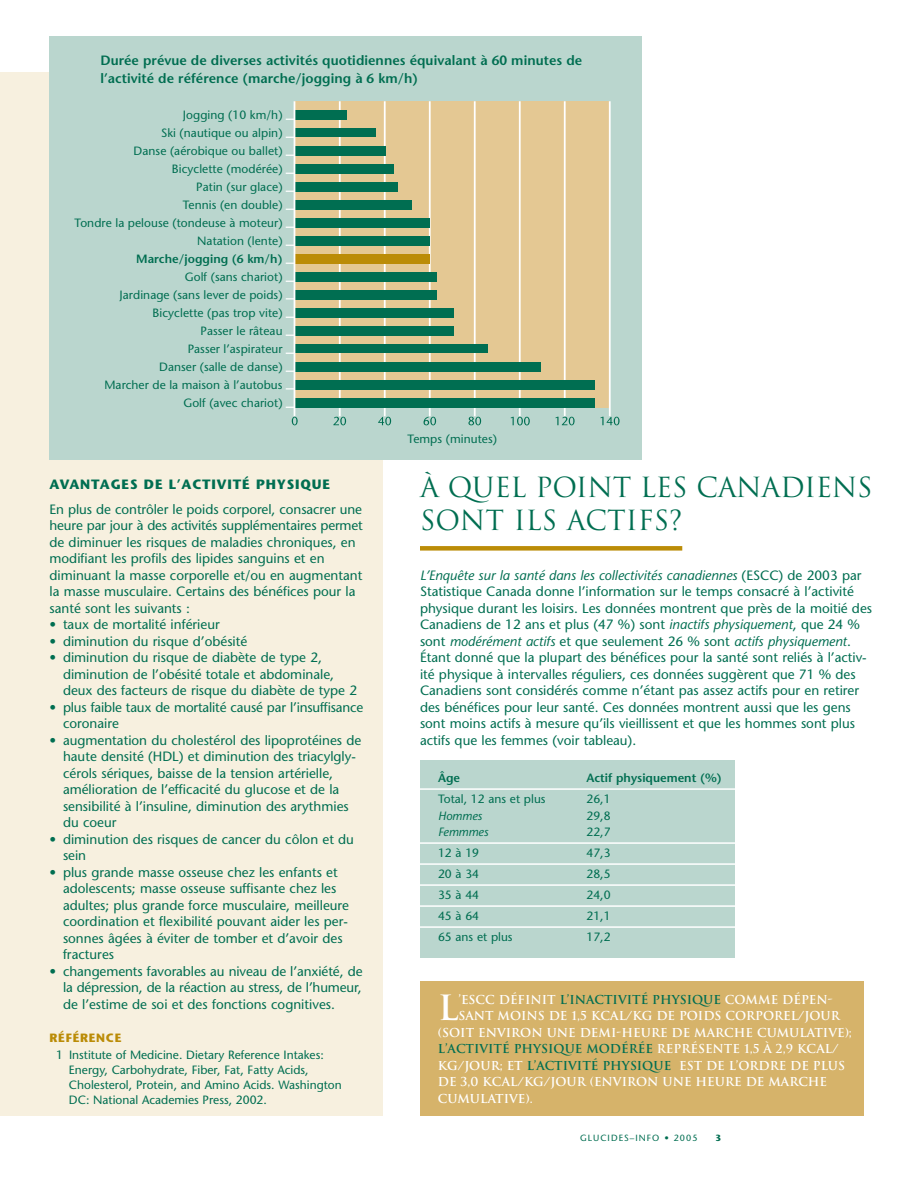
<style>
.page{position:relative;width:918px;height:1188px;background:#fff}
.page>*{position:absolute;margin:0;border:0;box-sizing:border-box;transform-origin:0 0}
.t1{font:700 33.9px "Trajan";color:#fff}
.t2{font:27px/33px "Trajan";letter-spacing:-.015em;color:#006e51}
.t3{font:13.5px/16.5px "Stone Sans";color:#006e51}
.t4{font:600 13.5px/18px "Stone Sans";color:#006e51}
.t5{font:700 13.5px "Stone Sans";letter-spacing:.065em;color:#006e51}
.t6{font:12px/18px "Stone Sans";color:#006e51;text-align:right}
.t7{font:700 12px "Trajan";color:#fff}
.t8{font:700 12px "Trajan";color:#006e51}
.t9{font:600 12px "Stone Sans";color:#006e51}
.t10{font:italic 12px "Stone Sans";color:#006e51}
.t11{font:700 12px "Stone Sans";letter-spacing:.065em;color:#bb8c07}
.t12{font:9px "Stone Sans";letter-spacing:.115em;color:#006e51}
.t13{font:700 9px "Stone Sans";color:#006e51}
.s1{font-style:italic}
.s2{color:#006e51}
.s3{color:#fff}
</style>
<div class="page">
<div style="left:420px;top:761px;width:315px;height:197px;background:#bad6ce"></div>
<div style="left:0;top:72px;width:382px;height:1044px;background:#f7f0df"></div>
<div style="left:50px;top:36px;width:592px;height:423px;background:#bad6ce"></div>
<div style="left:294px;top:101px;width:316px;height:306px;background:#e4c893"></div>
<hr style="left:339px;top:101px;width:2px;height:315px;background:#fff">
<hr style="left:384px;top:101px;width:1px;height:315px;background:#fff">
<hr style="left:429px;top:101px;width:2px;height:315px;background:#fff">
<hr style="left:474px;top:101px;width:1px;height:315px;background:#fff">
<hr style="left:519px;top:101px;width:2px;height:315px;background:#fff">
<hr style="left:564px;top:101px;width:1px;height:315px;background:#fff">
<hr style="left:609px;top:101px;width:2px;height:315px;background:#fff">
<div style="left:295px;top:110px;width:52px;height:9px;background:#006e51"></div>
<div style="left:295px;top:128px;width:81px;height:9px;background:#006e51"></div>
<div style="left:295px;top:146px;width:91px;height:9px;background:#006e51"></div>
<div style="left:295px;top:164px;width:99px;height:9px;background:#006e51"></div>
<div style="left:295px;top:182px;width:103px;height:9px;background:#006e51"></div>
<div style="left:295px;top:200px;width:117px;height:9px;background:#006e51"></div>
<div style="left:295px;top:218px;width:135px;height:9px;background:#006e51"></div>
<div style="left:295px;top:236px;width:135px;height:9px;background:#006e51"></div>
<div style="left:295px;top:254px;width:135px;height:9px;background:#bb8c07"></div>
<div style="left:295px;top:272px;width:142px;height:9px;background:#006e51"></div>
<div style="left:295px;top:290px;width:142px;height:9px;background:#006e51"></div>
<div style="left:295px;top:308px;width:159px;height:9px;background:#006e51"></div>
<div style="left:295px;top:326px;width:159px;height:9px;background:#006e51"></div>
<div style="left:295px;top:345px;width:193px;height:8px;background:#006e51"></div>
<div style="left:295px;top:362px;width:246px;height:9px;background:#006e51"></div>
<div style="left:295px;top:380px;width:300px;height:9px;background:#006e51"></div>
<div style="left:295px;top:398px;width:300px;height:9px;background:#006e51"></div>
<svg style="left:286px;top:118px;width:8px;height:2px"></svg>
<svg style="left:286px;top:154px;width:8px;height:2px"></svg>
<svg style="left:286px;top:190px;width:8px;height:2px"></svg>
<svg style="left:286px;top:226px;width:8px;height:2px"></svg>
<svg style="left:286px;top:262px;width:8px;height:2px"></svg>
<svg style="left:286px;top:298px;width:8px;height:2px"></svg>
<svg style="left:286px;top:334px;width:8px;height:2px"></svg>
<svg style="left:286px;top:352px;width:8px;height:2px"></svg>
<svg style="left:286px;top:370px;width:8px;height:2px"></svg>
<svg style="left:286px;top:388px;width:8px;height:2px"></svg>
<hr style="left:294px;top:101px;width:1px;height:315px;background:#fff">
<svg style="left:292px;top:417px;width:6px;height:8px"></svg>
<svg style="left:333px;top:417px;width:13px;height:8px"></svg>
<svg style="left:378px;top:417px;width:13px;height:8px"></svg>
<svg style="left:423px;top:417px;width:13px;height:8px"></svg>
<svg style="left:468px;top:417px;width:13px;height:8px"></svg>
<svg style="left:511px;top:417px;width:19px;height:8px"></svg>
<svg style="left:555px;top:417px;width:20px;height:8px"></svg>
<svg style="left:600px;top:417px;width:20px;height:8px"></svg>
<div style="left:420px;top:981px;width:444px;height:135px;background:#d6b36a"></div>
<div style="left:420px;top:546px;width:262px;height:5px;background:#bb8c07"></div>
<hr style="left:420px;top:788px;width:453px;height:2px;background:#fff">
<hr style="left:420px;top:842px;width:453px;height:2px;background:#fff">
<hr style="left:420px;top:863px;width:453px;height:2px;background:#fff">
<hr style="left:420px;top:884px;width:453px;height:2px;background:#fff">
<hr style="left:420px;top:905px;width:453px;height:2px;background:#fff">
<hr style="left:420px;top:926px;width:453px;height:2px;background:#fff">
<p class="t4" style="left:100px;top:53px;width:483px">Durée prévue de diverses activités quotidiennes équivalant à 60 minutes de ’activité de référence (marche/jogging à 6 km/h)</p>
<p class="t6" style="left:75px;top:107px;width:210px">Jogging (10 km/h)<br>Ski (nautique ou alpin)<br>Danse (aérobique ou ballet)<br>Bicyclette (modérée)<br>Patin (sur glace)<br>Tennis (en double)<br>Tondre la pelouse (tondeuse à moteur)<br>Natation (lente)</p>
<p class="t9" style="left:136px;top:254px;width:148px">Marche/jogging (6 km/h)</p>
<p class="t6" style="left:104px;top:269px;width:180px">Golf (sans chariot)<br>Jardinage (sans lever de poids)<br>Bicyclette (pas trop vite)<br>Passer le râteau<br>Passer l’aspirateur<br>Danser (salle de danse)<br>Marcher de la maison à l’autobus<br>Golf (avec chariot)</p>
<p class="t5" style="left:50px;top:479px;width:282px">AVANTAGES DE L’ACTIVITÉ PHYSIQUE</p>
<p class="t3" style="left:50px;top:502px;width:315px">En plus de contrôler le poids corporel, consacrer une heure par jour à des activités supplémentaires permet de diminuer les risques de maladies chroniques, en modifiant les profils des lipides sanguins et en diminuant la masse corporelle et/ou en augmentant la masse musculaire. Certains des bénéfices pour la santé sont les suivants :</p>
<p class="t3" style="left:50px;top:618px;width:172px">• taux de mortalité inférieur</p>
<p class="t3" style="left:50px;top:634px;width:199px">• diminution du risque d’obésité</p>
<p class="t3" style="left:63px;top:651px;width:296px;text-indent:-14px">• diminution du risque de diabète de type 2, diminution de l’obésité totale et abdominale, deux des facteurs de risque du diabète de type 2</p>
<p class="t3" style="left:63px;top:700px;width:302px;text-indent:-14px">• plus faible taux de mortalité causé par l’insuffisance coronaire</p>
<p class="t3" style="left:63px;top:733px;width:300px;text-indent:-14px">• augmentation du cholestérol des lipoprotéines de haute densité (HDL) et diminution des triacylgly&shy;cérols sériques, baisse de la tension artérielle, amélioration de l’efficacité du glucose et de la sensibilité à l’insuline, diminution des arythmies du coeur</p>
<p class="t3" style="left:63px;top:832px;width:293px;text-indent:-14px">• diminution des risques de cancer du côlon et du sein</p>
<p class="t3" style="left:63px;top:865px;width:288px;text-indent:-14px">• plus grande masse osseuse chez les enfants et adolescents; masse osseuse suffisante chez les adultes; plus grande force musculaire, meilleure coordination et flexibilité pouvant aider les per&shy;sonnes âgées à éviter de tomber et d’avoir des fractures</p>
<p class="t3" style="left:63px;top:964px;width:301px;text-align:justify;text-indent:-14px">• changements favorables au niveau de l’anxiété, de la dépression, de la réaction au stress, de l’humeur, de l’estime de soi et des fonctions cognitives.</p>
<p class="t11" style="left:50px;top:1033px;width:73px">RÉFÉRENCE</p>
<p class="t6" style="left:69px;top:1049px;width:274px;line-height:15px;text-align:left;text-indent:-13px">1 Institute of Medicine. Dietary Reference Intakes:<br>Energy, Carbohydrate, Fiber, Fat, Fatty Acids, Cholesterol, Protein, and Amino Acids. Washington DC: National Academies Press, 2002.</p>
<p class="t6" style="left:407px;top:431px;width:91px">Temps (minutes)</p>
<h2 class="t2" style="left:420px;top:472px;width:454px">À QUEL POINT LES CANADIENS<br>SONT ILS ACTIFS?</h2>
<p class="t3" style="left:420px;top:568px;width:454px"><span class="s1">L’Enquête sur la santé dans les collectivités canadiennes</span> (ESCC) de 2003 par Statistique Canada donne l’information sur le temps consacré à l’activité physique durant les loisirs. Les données montrent que près de la moitié des Canadiens de 12 ans et plus (47 %) sont <span class="s1">inactifs physiquement</span>, que 24 % sont <span class="s1">modérément actifs</span> et que seulement 26 % sont <span class="s1">actifs physiquement</span>.<br>Étant donné que la plupart des bénéfices pour la santé sont reliés à l’activ&shy;ité physique à intervalles réguliers, ces données suggèrent que 71 % des Canadiens sont considérés comme n’étant pas assez actifs pour en retirer des bénéfices pour leur santé. Ces données montrent aussi que les gens sont moins actifs à mesure qu’ils vieillissent et que les hommes sont plus actifs que les femmes (voir tableau).</p>
<p class="t9" style="left:438px;top:774px;width:24px">Âge</p>
<p class="t9" style="left:587px;top:774px;width:137px">Actif physiquement (%)</p>
<p class="t6" style="left:438px;top:791px;width:109px">Total, 12 ans et plus</p>
<p class="t6" style="left:587px;top:791px;width:26px">26,1</p>
<p class="t10" style="left:438px;top:811px;width:46px">Hommes</p>
<p class="t6" style="left:586px;top:808px;width:26px">29,8</p>
<p class="t10" style="left:438px;top:828px;width:52px">Femmmes</p>
<p class="t6" style="left:586px;top:824px;width:26px">22,7</p>
<p class="t6" style="left:438px;top:845px;width:43px">12 à 19</p>
<p class="t6" style="left:587px;top:845px;width:26px">47,3</p>
<p class="t6" style="left:438px;top:866px;width:43px">20 à 34</p>
<p class="t6" style="left:587px;top:866px;width:26px">28,5</p>
<p class="t6" style="left:438px;top:887px;width:43px">35 à 44</p>
<p class="t6" style="left:586px;top:887px;width:26px">24,0</p>
<p class="t6" style="left:438px;top:908px;width:43px">45 à 64</p>
<p class="t6" style="left:587px;top:908px;width:26px">21,1</p>
<p class="t6" style="left:438px;top:929px;width:76px">65 ans et plus</p>
<p class="t6" style="left:587px;top:929px;width:26px">17,2</p>
<h1 class="t1" style="left:438px;top:989px;width:22px">L</h1>
<p class="t7" style="left:458px;top:992px;width:376px">’ESCC DÉFINIT <span class="s2">L’INACTIVITÉ PHYSIQUE</span> COMME DÉPEN-</p>
<p class="t7" style="left:458px;top:1009px;width:383px">SANT MOINS DE 1,5 KCAL/KG DE POIDS CORPOREL/JOUR</p>
<p class="t7" style="left:438px;top:1025px;width:415px">(SOIT ENVIRON UNE DEMI-HEURE DE MARCHE CUMULATIVE);</p>
<p class="t8" style="left:438px;top:1042px;width:402px">L’ACTIVITÉ PHYSIQUE MODÉRÉE <span class="s3">REPRÉSENTE 1,5 À 2,9 KCAL/</span></p>
<p class="t7" style="left:438px;top:1058px;width:409px">KG/JOUR; ET <span class="s2">L’ACTIVITÉ PHYSIQUE</span> EST DE L’ORDRE DE PLUS</p>
<p class="t7" style="left:438px;top:1075px;width:391px">DE 3,0 KCAL/KG/JOUR (ENVIRON UNE HEURE DE MARCHE</p>
<p class="t7" style="left:438px;top:1091px;width:96px">CUMULATIVE).</p>
<p class="t12" style="left:580px;top:1134px;width:119px">GLUCIDES–INFO • 2005</p>
<p class="t13" style="left:716px;top:1134px;width:7px">3</p>
</div>
